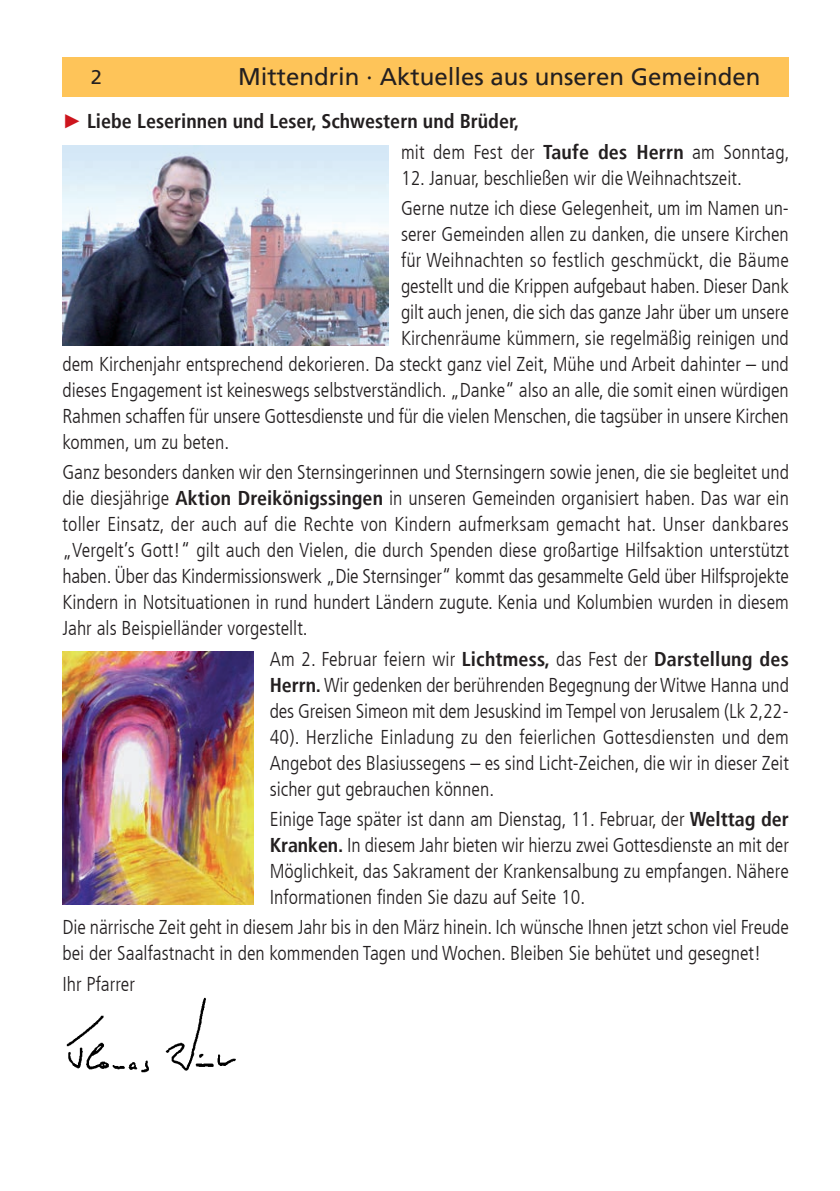
<style>
.page{position:relative;width:840px;height:1191px;background:#fff}
.page>*{position:absolute;margin:0;border:0;box-sizing:border-box;transform-origin:0 0}
.t1{font:24px "Frutiger LT";color:#231f20}
.t2{font:300 condensed 20px/26px "Frutiger LT";color:#231f20;text-align:justify}
.t3{font:700 condensed 20px "Frutiger LT";color:#231f20}
.t4{font:20px "Frutiger LT";color:#231f20}
.s1{font-family:"Arial";font-weight:400;font-stretch:normal;color:#cd151d}
.s2{font-weight:700}
</style>
<div class="page">
<div style="left:62px;top:57px;width:726px;height:39px;background:#fec459"></div>
<img style="left:62px;top:146px;width:326px;height:199px">
<img style="left:66px;top:997px;width:170px;height:76px">
<img style="left:62px;top:652px;width:192px;height:252px">
<p class="t4" style="left:91px;top:66px;width:13px">2</p>
<p class="t1" style="left:238px;top:62px;width:523px">Mittendrin · Aktuelles aus unseren Gemeinden</p>
<p class="t3" style="left:62px;top:110px;width:458px"><span class="s1">►</span> Liebe Leserinnen und Leser, Schwestern und Brüder,</p>
<p class="t2" style="left:401px;top:139px;width:390px">mit dem Fest der <span class="s2">Taufe des Herrn</span> am Sonntag,</p>
<p class="t2" style="left:401px;top:165px;width:342px">12. Januar, beschließen wir die Weihnachtszeit.</p>
<p class="t2" style="left:401px;top:195px;width:389px">Gerne nutze ich diese Gelegenheit, um im Namen un-</p>
<p class="t2" style="left:401px;top:221px;width:389px">serer Gemeinden allen zu danken, die unsere Kirchen</p>
<p class="t2" style="left:401px;top:247px;width:389px">für Weihnachten so festlich geschmückt, die Bäume</p>
<p class="t2" style="left:401px;top:273px;width:389px">gestellt und die Krippen aufgebaut haben. Dieser Dank</p>
<p class="t2" style="left:401px;top:299px;width:389px">gilt auch jenen, die sich das ganze Jahr über um unsere</p>
<p class="t2" style="left:401px;top:325px;width:389px">Kirchenräume kümmern, sie regelmäßig reinigen und</p>
<p class="t2" style="left:62px;top:351px;width:727px">dem Kirchenjahr entsprechend dekorieren. Da steckt ganz viel Zeit, Mühe und Arbeit dahinter – und</p>
<p class="t2" style="left:62px;top:377px;width:727px">dieses Engagement ist keineswegs selbstverständlich. „Danke“ also an alle, die somit einen würdigen</p>
<p class="t2" style="left:62px;top:403px;width:727px">Rahmen schaffen für unsere Gottesdienste und für die vielen Menschen, die tagsüber in unsere Kirchen</p>
<p class="t2" style="left:62px;top:429px;width:168px">kommen, um zu beten.</p>
<p class="t2" style="left:62px;top:460px;width:727px">Ganz besonders danken wir den Sternsingerinnen und Sternsingern sowie jenen, die sie begleitet und die diesjährige <span class="s2">Aktion Dreikönigssingen</span> in unseren Gemeinden organisiert haben. Das war ein toller Einsatz, der auch auf die Rechte von Kindern aufmerksam gemacht hat. Unser dankbares „Vergelt’s Gott!“ gilt auch den Vielen, die durch Spenden diese großartige Hilfsaktion unterstützt haben. Über das Kindermissionswerk „Die Sternsinger“ kommt das gesammelte Geld über Hilfsprojekte Kindern in Notsituationen in rund hundert Ländern zugute. Kenia und Kolumbien wurden in diesem Jahr als Beispielländer vorgestellt.</p>
<p class="t2" style="left:270px;top:646px;width:520px">Am 2. Februar feiern wir <span class="s2">Lichtmess,</span> das Fest der <span class="s2">Darstellung des Herrn.</span> Wir gedenken der berührenden Begegnung der Witwe Hanna und des Greisen Simeon mit dem Jesuskind im Tempel von Jerusalem (Lk 2,22- 40). Herzliche Einladung zu den feierlichen Gottesdiensten und dem Angebot des Blasiussegens – es sind Licht-Zeichen, die wir in dieser Zeit sicher gut gebrauchen können.</p>
<p class="t2" style="left:270px;top:806px;width:520px">Einige Tage später ist dann am Dienstag, 11. Februar, der <span class="s2">Welttag der Kranken.</span> In diesem Jahr bieten wir hierzu zwei Gottesdienste an mit der Möglichkeit, das Sakrament der Krankensalbung zu empfangen. Nähere Informationen finden Sie dazu auf Seite 10.</p>
<p class="t2" style="left:62px;top:914px;width:727px">Die närrische Zeit geht in diesem Jahr bis in den März hinein. Ich wünsche Ihnen jetzt schon viel Freude bei der Saalfastnacht in den kommenden Tagen und Wochen. Bleiben Sie behütet und gesegnet!</p>
<p class="t2" style="left:62px;top:971px;width:74px">Ihr Pfarrer</p>
</div>
